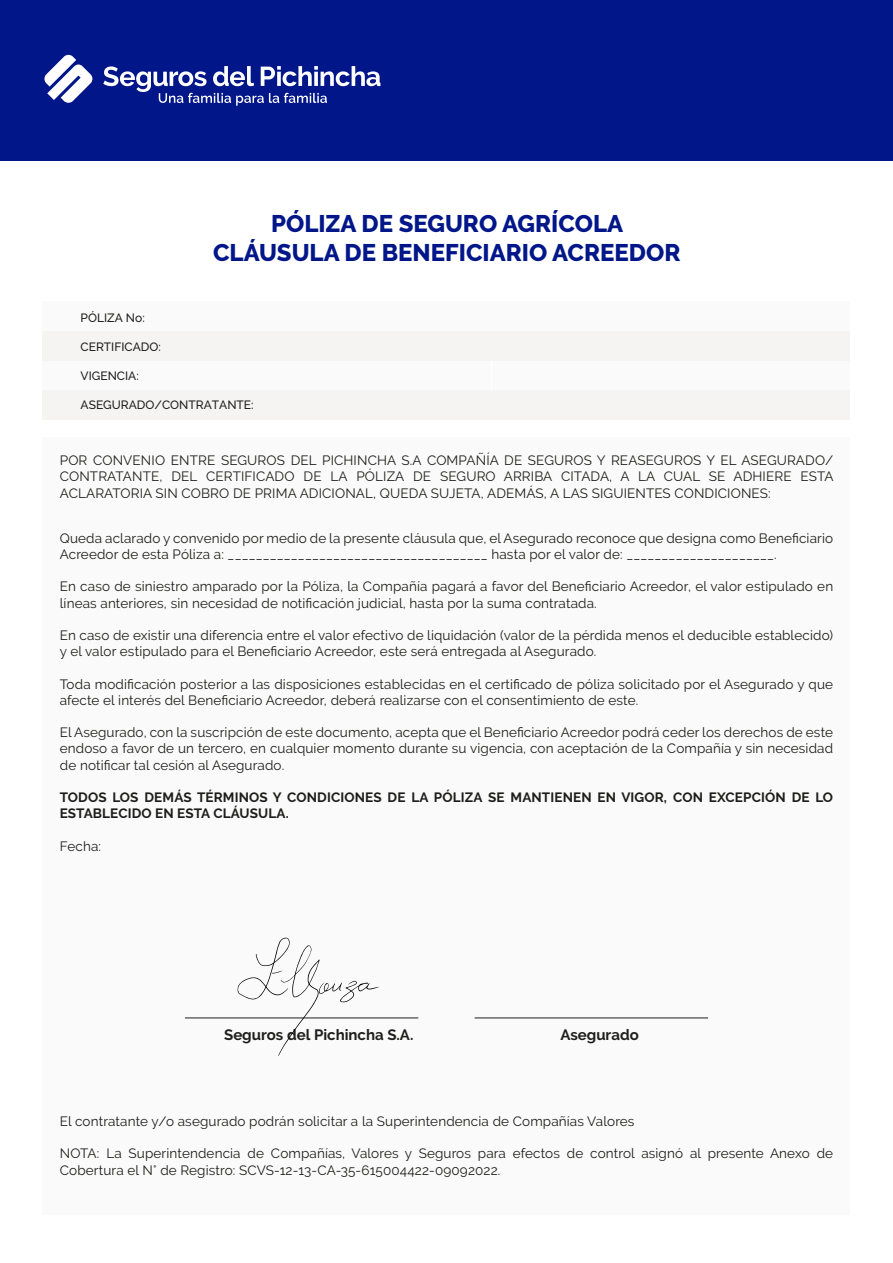
<style>
.page{position:relative;width:893px;height:1263px;background:#fff}
.page>*{position:absolute;margin:0;border:0;box-sizing:border-box;transform-origin:0 0}
.t1{font:800 24px/28.8px "Raleway";color:#001689;text-align:center}
.t2{font:700 15px "Raleway";color:#1e1e1c}
.t3{font:13.5px/16.2px "Raleway";letter-spacing:.01em;color:#1d1d1b}
.t4{font:700 13.5px/16.2px "Raleway";letter-spacing:.01em;color:#1d1d1b}
.t5{font:500 12px "Raleway";color:#1d1d1b}
</style>
<div class="page">
<div style="left:43px;top:437px;width:807px;height:777px;background:#fafafa"></div>
<div style="left:43px;top:361px;width:807px;height:29px;background:#fafafa"></div>
<div style="left:43px;top:301px;width:807px;height:30px;background:#fafafa"></div>
<div style="left:43px;top:331px;width:807px;height:30px;background:#f5f4f3"></div>
<div style="left:43px;top:390px;width:807px;height:30px;background:#f5f4f3"></div>
<hr style="left:185px;top:1017px;width:233px;height:1px;background:#1e1e1c">
<hr style="left:475px;top:1017px;width:233px;height:1px;background:#1e1e1c">
<svg style="left:238px;top:938px;width:141px;height:118px"></svg>
<div style="left:0;top:0;width:893px;height:160px;background:#001689"></div>
<svg style="left:103px;top:66px;width:277px;height:40px"></svg>
<svg style="left:44px;top:54px;width:49px;height:49px"></svg>
<h1 class="t1" style="left:213px;top:209px;width:469px">PÓLIZA DE SEGURO AGRÍCOLA<br>CLÁUSULA DE BENEFICIARIO ACREEDOR</h1>
<p class="t5" style="left:81px;top:311px;width:66px">PÓLIZA No:</p>
<p class="t5" style="left:81px;top:340px;width:82px">CERTIFICADO:</p>
<p class="t5" style="left:81px;top:369px;width:60px">VIGENCIA:</p>
<p class="t5" style="left:81px;top:397px;width:175px">ASEGURADO/CONTRATANTE:</p>
<p class="t3" style="left:60px;top:452px;width:775px;text-align:justify">POR CONVENIO ENTRE SEGUROS DEL PICHINCHA S.A COMPAÑÍA DE SEGUROS Y REASEGUROS Y EL ASEGURADO/ CONTRATANTE, DEL CERTIFICADO DE LA PÓLIZA DE SEGURO ARRIBA CITADA, A LA CUAL SE ADHIERE ESTA ACLARATORIA SIN COBRO DE PRIMA ADICIONAL, QUEDA SUJETA, ADEMÁS, A LAS SIGUIENTES CONDICIONES:</p>
<p class="t3" style="left:60px;top:530px;width:775px">Queda aclarado y convenido por medio de la presente cláusula que, el Asegurado reconoce que designa como Beneficiario<br>Acreedor de esta Póliza a: _____________________________________ hasta por el valor de: _____________________.</p>
<p class="t3" style="left:60px;top:578px;width:775px">En caso de siniestro amparado por la Póliza, la Compañía pagará a favor del Beneficiario Acreedor, el valor estipulado en líneas anteriores, sin necesidad de notificación judicial, hasta por la suma contratada.</p>
<p class="t3" style="left:60px;top:627px;width:775px">En caso de existir una diferencia entre el valor efectivo de liquidación (valor de la pérdida menos el deducible establecido) y el valor estipulado para el Beneficiario Acreedor, este será entregada al Asegurado.</p>
<p class="t3" style="left:60px;top:676px;width:775px">Toda modificación posterior a las disposiciones establecidas en el certificado de póliza solicitado por el Asegurado y que afecte el interés del Beneficiario Acreedor, deberá realizarse con el consentimiento de este.</p>
<p class="t3" style="left:60px;top:724px;width:775px;text-align:justify">El Asegurado, con la suscripción de este documento, acepta que el Beneficiario Acreedor podrá ceder los derechos de este endoso a favor de un tercero, en cualquier momento durante su vigencia, con aceptación de la Compañía y sin necesidad de notificar tal cesión al Asegurado.</p>
<p class="t4" style="left:60px;top:789px;width:775px">TODOS LOS DEMÁS TÉRMINOS Y CONDICIONES DE LA PÓLIZA SE MANTIENEN EN VIGOR, CON EXCEPCIÓN DE LO<br>ESTABLECIDO EN ESTA CLÁUSULA.</p>
<p class="t3" style="left:60px;top:838px;width:43px">Fecha:</p>
<p class="t2" style="left:224px;top:1026px;width:191px">Seguros del Pichincha S.A.</p>
<p class="t2" style="left:560px;top:1026px;width:80px">Asegurado</p>
<p class="t3" style="left:60px;top:1113px;width:576px">El contratante y/o asegurado podrán solicitar a la Superintendencia de Compañías Valores</p>
<p class="t3" style="left:60px;top:1145px;width:775px">NOTA: La Superintendencia de Compañías, Valores y Seguros para efectos de control asignó al presente Anexo de<br>Cobertura el N° de Registro: SCVS-12-13-CA-35-615004422-09092022.</p>
</div>
